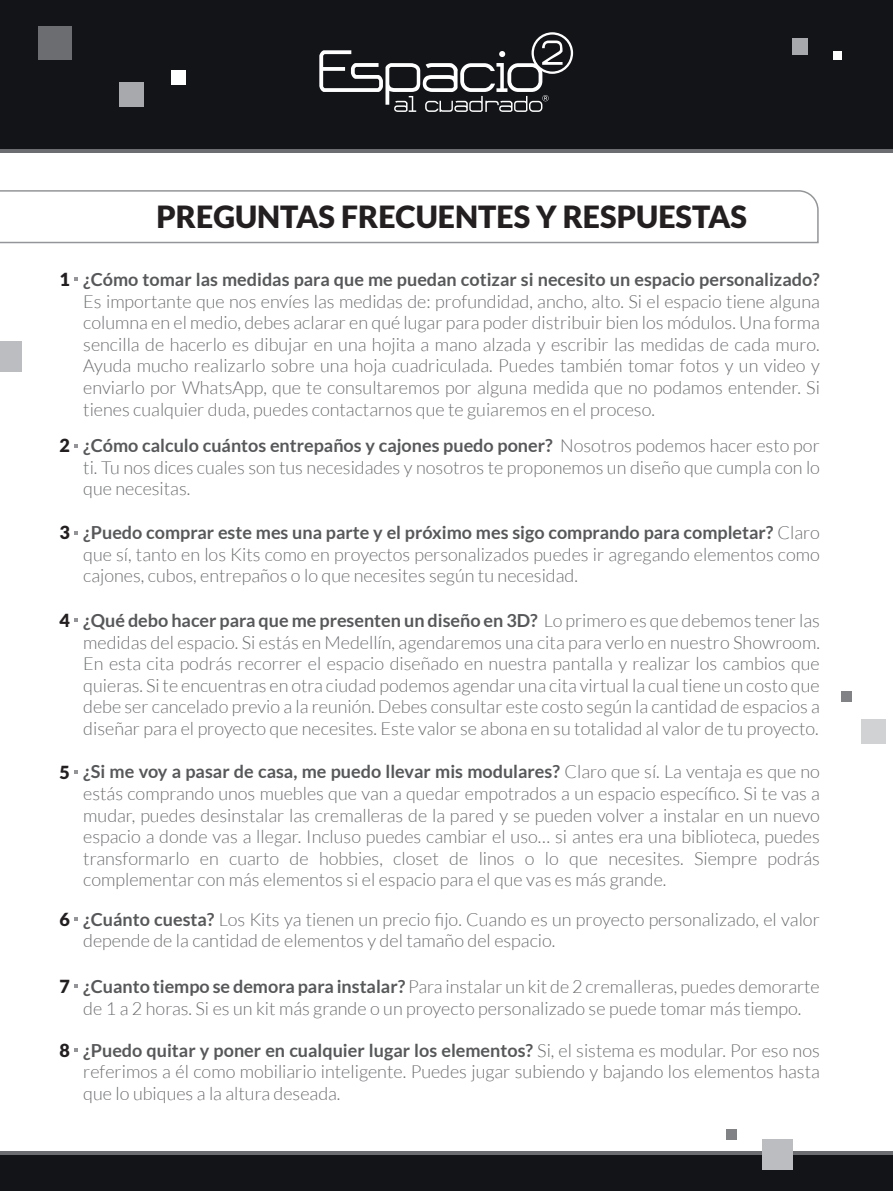
<style>
.page{position:relative;width:893px;height:1191px;background:#fff}
.page>*{position:absolute;margin:0;border:0;box-sizing:border-box;transform-origin:0 0}
.t1{font:900 30.45px "Lato";color:#231f20}
.t2{font:300 18px/21.6px "Lato";color:#6c6d70;text-align:justify}
.t3{font:700 18px "Lato";color:#57585a}
.t4{font:900 18px "Lato";color:#231f20}
.s1{font-weight:700;color:#57585a}
</style>
<div class="page">
<div style="left:0;top:0;width:892px;height:149px;background:#121418"></div>
<hr style="left:0;top:149px;width:892px;height:4px;background:#6c6d70">
<div style="left:0;top:1154px;width:892px;height:36px;background:#121418"></div>
<hr style="left:0;top:1151px;width:892px;height:3px;background:#6c6d70">
<svg style="left:0;top:190px;width:819px;height:54px"></svg>
<div style="left:119px;top:82px;width:25px;height:24px;background:#a8a9ad"></div>
<div style="left:792px;top:38px;width:16px;height:16px;background:#a8a9ad"></div>
<div style="left:0;top:342px;width:22px;height:30px;background:#bcbdc0"></div>
<div style="left:762px;top:1138px;width:31px;height:31px;background:#bcbdc0"></div>
<div style="left:861px;top:719px;width:25px;height:24px;background:#d1d2d4"></div>
<div style="left:841px;top:691px;width:10px;height:10px;background:#808285"></div>
<div style="left:727px;top:1129px;width:10px;height:10px;background:#808285"></div>
<div style="left:39px;top:27px;width:33px;height:33px;background:#6c6d70"></div>
<div style="left:172px;top:70px;width:14px;height:14px;background:#fff"></div>
<div style="left:833px;top:51px;width:9px;height:9px;background:#fff"></div>
<svg style="left:74px;top:984px;width:3px;height:4px"></svg>
<svg style="left:319px;top:32px;width:254px;height:80px"></svg>
<h1 class="t1" style="left:156px;top:199px;width:592px">PREGUNTAS FRECUENTES Y RESPUESTAS</h1>
<p class="t4" style="left:60px;top:269px;width:12px">1</p>
<p class="t3" style="left:83px;top:269px;width:738px">¿Cómo tomar las medidas para que me puedan cotizar si necesito un espacio personalizado?</p>
<p class="t2" style="left:83px;top:290px;width:738px">Es importante que nos envíes las medidas de: profundidad, ancho, alto. Si el espacio tiene alguna columna en el medio, debes aclarar en qué lugar para poder distribuir bien los módulos. Una forma sencilla de hacerlo es dibujar en una hojita a mano alzada y escribir las medidas de cada muro.<br>Ayuda mucho realizarlo sobre una hoja cuadriculada. Puedes también tomar fotos y un video y enviarlo por WhatsApp, que te consultaremos por alguna medida que no podamos entender. Si tienes cualquier duda, puedes contactarnos que te guiaremos en el proceso.</p>
<p class="t4" style="left:60px;top:435px;width:12px">2</p>
<p class="t2" style="left:83px;top:435px;width:738px"><span class="s1">¿Cómo calculo cuántos entrepaños y cajones puedo poner?</span> Nosotros podemos hacer esto por ti. Tu nos dices cuales son tus necesidades y nosotros te proponemos un diseño que cumpla con lo que necesitas.</p>
<p class="t4" style="left:60px;top:522px;width:12px">3</p>
<p class="t2" style="left:83px;top:522px;width:738px"><span class="s1">¿Puedo comprar este mes una parte y el próximo mes sigo comprando para completar?</span> Claro que sí, tanto en los Kits como en proyectos personalizados puedes ir agregando elementos como cajones, cubos, entrepaños o lo que necesites según tu necesidad.</p>
<p class="t4" style="left:60px;top:610px;width:12px">4</p>
<p class="t2" style="left:83px;top:610px;width:738px"><span class="s1">¿Qué debo hacer para que me presenten un diseño en 3D?</span> Lo primero es que debemos tener las medidas del espacio. Si estás en Medellín, agendaremos una cita para verlo en nuestro Showroom.<br>En esta cita podrás recorrer el espacio diseñado en nuestra pantalla y realizar los cambios que quieras. Si te encuentras en otra ciudad podemos agendar una cita virtual la cual tiene un costo que debe ser cancelado previo a la reunión. Debes consultar este costo según la cantidad de espacios a diseñar para el proyecto que necesites. Este valor se abona en su totalidad al valor de tu proyecto.</p>
<p class="t4" style="left:60px;top:761px;width:12px">5</p>
<p class="t2" style="left:83px;top:761px;width:738px"><span class="s1">¿Si me voy a pasar de casa, me puedo llevar mis modulares?</span> Claro que sí. La ventaja es que no estás comprando unos muebles que van a quedar empotrados a un espacio específico. Si te vas a mudar, puedes desinstalar las cremalleras de la pared y se pueden volver a instalar en un nuevo espacio a donde vas a llegar. Incluso puedes cambiar el uso… si antes era una biblioteca, puedes transformarlo en cuarto de hobbies, closet de linos o lo que necesites. Siempre podrás complementar con más elementos si el espacio para el que vas es más grande.</p>
<p class="t4" style="left:60px;top:908px;width:12px">6</p>
<p class="t2" style="left:83px;top:908px;width:738px"><span class="s1">¿Cuánto cuesta?</span> Los Kits ya tienen un precio fijo. Cuando es un proyecto personalizado, el valor depende de la cantidad de elementos y del tamaño del espacio.</p>
<p class="t4" style="left:60px;top:976px;width:12px">7</p>
<p class="t2" style="left:83px;top:975px;width:738px"><span class="s1">¿Cuanto tiempo se demora para instalar?</span> Para instalar un kit de 2 cremalleras, puedes demorarte de 1 a 2 horas. Si es un kit más grande o un proyecto personalizado se puede tomar más tiempo.</p>
<p class="t4" style="left:60px;top:1039px;width:12px">8</p>
<p class="t2" style="left:83px;top:1039px;width:738px"><span class="s1">¿Puedo quitar y poner en cualquier lugar los elementos?</span> Si, el sistema es modular. Por eso nos referimos a él como mobiliario inteligente. Puedes jugar subiendo y bajando los elementos hasta que lo ubiques a la altura deseada.</p>
</div>
